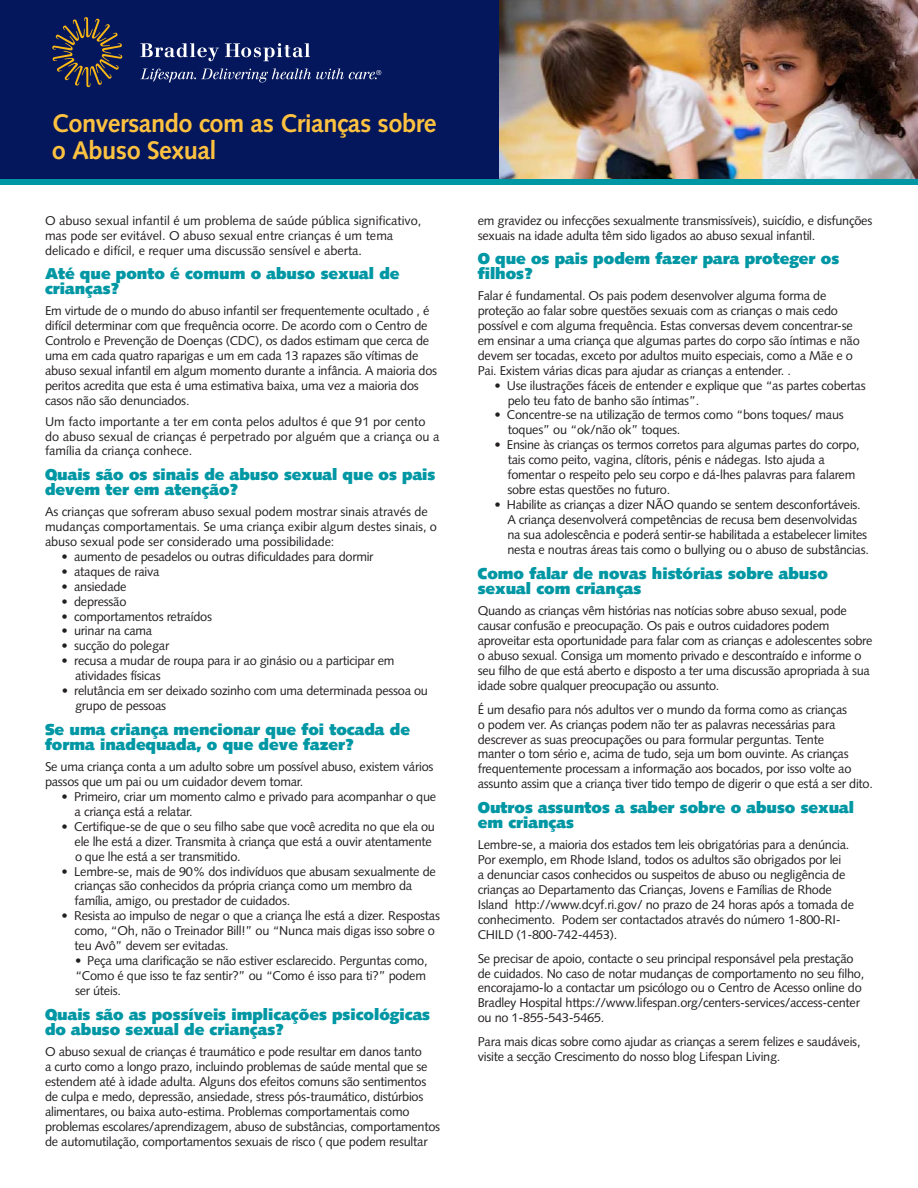
<style>
.page{position:relative;width:918px;height:1188px;background:#fff}
.page>*{position:absolute;margin:0;border:0;box-sizing:border-box;transform-origin:0 0}
.t1{font:700 25.5px/27px "Syntax";letter-spacing:-.02em;color:#fec240}
.t2{font:900 15.75px/15px "Syntax";color:#0097a4}
.t3{font:12.75px/15px "Syntax";letter-spacing:-.02em;color:#231f20}
.t4{font:12.75px/15px "Syntax";color:#231f20}
</style>
<div class="page">
<div style="left:0;top:0;width:537px;height:182px;background:#04175c"></div>
<img style="left:499px;top:0;width:419px;height:179px">
<svg style="left:52px;top:17px;width:70px;height:70px"></svg>
<svg style="left:140px;top:43px;width:79px;height:18px"></svg>
<svg style="left:225px;top:43px;width:85px;height:18px"></svg>
<svg style="left:140px;top:69px;width:241px;height:13px"></svg>
<div style="left:0;top:179px;width:918px;height:6px;background:#0097a4"></div>
<p class="t1" style="left:52px;top:110px;width:386px">Conversando com as Crianças sobre o Abuso Sexual</p>
<p class="t4" style="left:45px;top:213px;width:378px">O abuso sexual infantil é um problema de saúde pública significativo, mas pode ser evitável. O abuso sexual entre crianças é um tema delicado e difícil, e requer uma discussão sensível e aberta.</p>
<h5 class="t2" style="left:45px;top:266px;width:356px">Até que ponto é comum o abuso sexual de crianças?</h5>
<p class="t3" style="left:45px;top:303px;width:394px">Em virtude de o mundo do abuso infantil ser frequentemente ocultado , é difícil determinar com que frequência ocorre. De acordo com o Centro de Controlo e Prevenção de Doenças (CDC), os dados estimam que cerca de uma em cada quatro raparigas e um em cada 13 rapazes são vítimas de abuso sexual infantil em algum momento durante a infância. A maioria dos peritos acredita que esta é uma estimativa baixa, uma vez a maioria dos casos não são denunciados.</p>
<p class="t4" style="left:45px;top:414px;width:396px">Um facto importante a ter em conta pelos adultos é que 91 por cento do abuso sexual de crianças é perpetrado por alguém que a criança ou a família da criança conhece.</p>
<h5 class="t2" style="left:45px;top:467px;width:392px">Quais são os sinais de abuso sexual que os pais devem ter em atenção?</h5>
<p class="t3" style="left:45px;top:504px;width:394px">As crianças que sofreram abuso sexual podem mostrar sinais através de mudanças comportamentais. Se uma criança exibir algum destes sinais, o abuso sexual pode ser considerado uma possibilidade:</p>
<p class="t3" style="left:62px;top:549px;width:313px">• aumento de pesadelos ou outras dificuldades para dormir</p>
<p class="t3" style="left:62px;top:564px;width:99px">• ataques de raiva</p>
<p class="t3" style="left:62px;top:579px;width:66px">• ansiedade</p>
<p class="t3" style="left:62px;top:594px;width:66px">• depressão</p>
<p class="t3" style="left:62px;top:609px;width:152px">• comportamentos retraídos</p>
<p class="t3" style="left:62px;top:624px;width:92px">• urinar na cama</p>
<p class="t3" style="left:62px;top:639px;width:109px">• sucção do polegar</p>
<p class="t3" style="left:75px;top:654px;width:321px;text-indent:-13px">• recusa a mudar de roupa para ir ao ginásio ou a participar em atividades físicas</p>
<p class="t3" style="left:75px;top:684px;width:355px;text-indent:-13px">• relutância em ser deixado sozinho com uma determinada pessoa ou grupo de pessoas</p>
<h5 class="t2" style="left:45px;top:722px;width:366px">Se uma criança mencionar que foi tocada de forma inadequada, o que deve fazer?</h5>
<p class="t3" style="left:45px;top:759px;width:390px">Se uma criança conta a um adulto sobre um possível abuso, existem vários passos que um pai ou um cuidador devem tomar.</p>
<p class="t3" style="left:75px;top:789px;width:363px;text-indent:-13px">• Primeiro, criar um momento calmo e privado para acompanhar o que a criança está a relatar.</p>
<p class="t3" style="left:62px;top:819px;width:375px;text-align:right">• Certifique-se de que o seu filho sabe que você acredita no que ela ou ele lhe está a dizer. Transmita à criança que está a ouvir atentamente</p>
<p class="t3" style="left:75px;top:849px;width:167px">o que lhe está a ser transmitido.</p>
<p class="t3" style="left:75px;top:864px;width:363px;text-indent:-13px">• Lembre-se, mais de 90% dos indivíduos que abusam sexualmente de crianças são conhecidos da própria criança como um membro da família, amigo, ou prestador de cuidados.</p>
<p class="t3" style="left:75px;top:909px;width:367px;text-indent:-13px">• Resista ao impulso de negar o que a criança lhe está a dizer. Respostas como, “Oh, não o Treinador Bill!” ou “Nunca mais digas isso sobre o teu Avô” devem ser evitadas.</p>
<p class="t3" style="left:75px;top:954px;width:354px;text-align:justify">• Peça uma clarificação se não estiver esclarecido. Perguntas como, “Como é que isso te faz sentir?” ou “Como é isso para ti?” podem ser úteis.</p>
<h5 class="t2" style="left:45px;top:1007px;width:387px">Quais são as possíveis implicações psicológicas do abuso sexual de crianças?</h5>
<p class="t3" style="left:45px;top:1044px;width:397px">O abuso sexual de crianças é traumático e pode resultar em danos tanto<br>a curto como a longo prazo, incluindo problemas de saúde mental que se estendem até à idade adulta. Alguns dos efeitos comuns são sentimentos de culpa e medo, depressão, ansiedade, stress pós-traumático, distúrbios alimentares, ou baixa auto-estima. Problemas comportamentais como problemas escolares/aprendizagem, abuso de substâncias, comportamentos de automutilação, comportamentos sexuais de risco ( que podem resultar</p>
<p class="t3" style="left:478px;top:213px;width:396px">em gravidez ou infecções sexualmente transmissíveis), suicídio, e disfunções sexuais na idade adulta têm sido ligados ao abuso sexual infantil.</p>
<h5 class="t2" style="left:478px;top:251px;width:363px">O que os pais podem fazer para proteger os flhos?</h5>
<p class="t3" style="left:478px;top:288px;width:384px">Falar é fundamental. Os pais podem desenvolver alguma forma de proteção ao falar sobre questões sexuais com as crianças o mais cedo possível e com alguma frequência. Estas conversas devem concentrar-se em ensinar a uma criança que algumas partes do corpo são íntimas e não devem ser tocadas, exceto por adultos muito especiais, como a Mãe e o Pai. Existem várias dicas para ajudar as crianças a entender. .</p>
<p class="t3" style="left:508px;top:378px;width:359px;text-indent:-13px">• Use ilustrações fáceis de entender e explique que “as partes cobertas pelo teu fato de banho são íntimas”.</p>
<p class="t3" style="left:508px;top:408px;width:338px;text-indent:-13px">• Concentre-se na utilização de termos como “bons toques/ maus toques” ou “ok/não ok” toques.</p>
<p class="t3" style="left:507px;top:438px;width:354px;text-indent:-13px">• Ensine às crianças os termos corretos para algumas partes do corpo, tais como peito, vagina, clítoris, pénis e nádegas. Isto ajuda a fomentar o respeito pelo seu corpo e dá-lhes palavras para falarem sobre estas questões no futuro.</p>
<p class="t3" style="left:507px;top:498px;width:363px;text-indent:-13px">• Habilite as crianças a dizer NÃO quando se sentem desconfortáveis.<br>A criança desenvolverá competências de recusa bem desenvolvidas na sua adolescência e poderá sentir-se habilitada a estabelecer limites nesta e noutras áreas tais como o bullying ou o abuso de substâncias.</p>
<h5 class="t2" style="left:478px;top:566px;width:352px">Como falar de novas histórias sobre abuso sexual com crianças</h5>
<p class="t3" style="left:478px;top:603px;width:396px">Quando as crianças vêm histórias nas notícias sobre abuso sexual, pode causar confusão e preocupação. Os pais e outros cuidadores podem aproveitar esta oportunidade para falar com as crianças e adolescentes sobre o abuso sexual. Consiga um momento privado e descontraído e informe o seu filho de que está aberto e disposto a ter uma discussão apropriada à sua idade sobre qualquer preocupação ou assunto.</p>
<p class="t3" style="left:478px;top:702px;width:371px">É um desafio para nós adultos ver o mundo da forma como as crianças</p>
<p class="t3" style="left:478px;top:717px;width:397px">o podem ver. As crianças podem não ter as palavras necessárias para descrever as suas preocupações ou para formular perguntas. Tente<br>manter o tom sério e, acima de tudo, seja um bom ouvinte. As crianças frequentemente processam a informação aos bocados, por isso volte ao assunto assim que a criança tiver tido tempo de digerir o que está a ser dito.</p>
<h5 class="t2" style="left:478px;top:800px;width:378px">Outros assuntos a saber sobre o abuso sexual em crianças</h5>
<p class="t3" style="left:478px;top:837px;width:378px">Lembre-se, a maioria dos estados tem leis obrigatórias para a denúncia.<br>Por exemplo, em Rhode Island, todos os adultos são obrigados por lei<br>a denunciar casos conhecidos ou suspeitos de abuso ou negligência de crianças ao Departamento das Crianças, Jovens e Famílias de Rhode Island http://www.dcyf.ri.gov/ no prazo de 24 horas após a tomada de conhecimento. Podem ser contactados através do número 1-800-RI-CHILD (1-800-742-4453).</p>
<p class="t3" style="left:478px;top:951px;width:388px">Se precisar de apoio, contacte o seu principal responsável pela prestação de cuidados. No caso de notar mudanças de comportamento no seu filho, encorajamo-lo a contactar um psicólogo ou o Centro de Acesso online do Bradley Hospital https://www.lifespan.org/centers-services/access-center ou no 1-855-543-5465.</p>
<p class="t3" style="left:478px;top:1035px;width:384px">Para mais dicas sobre como ajudar as crianças a serem felizes e saudáveis, visite a secção Crescimento do nosso blog Lifespan Living.</p>
</div>
